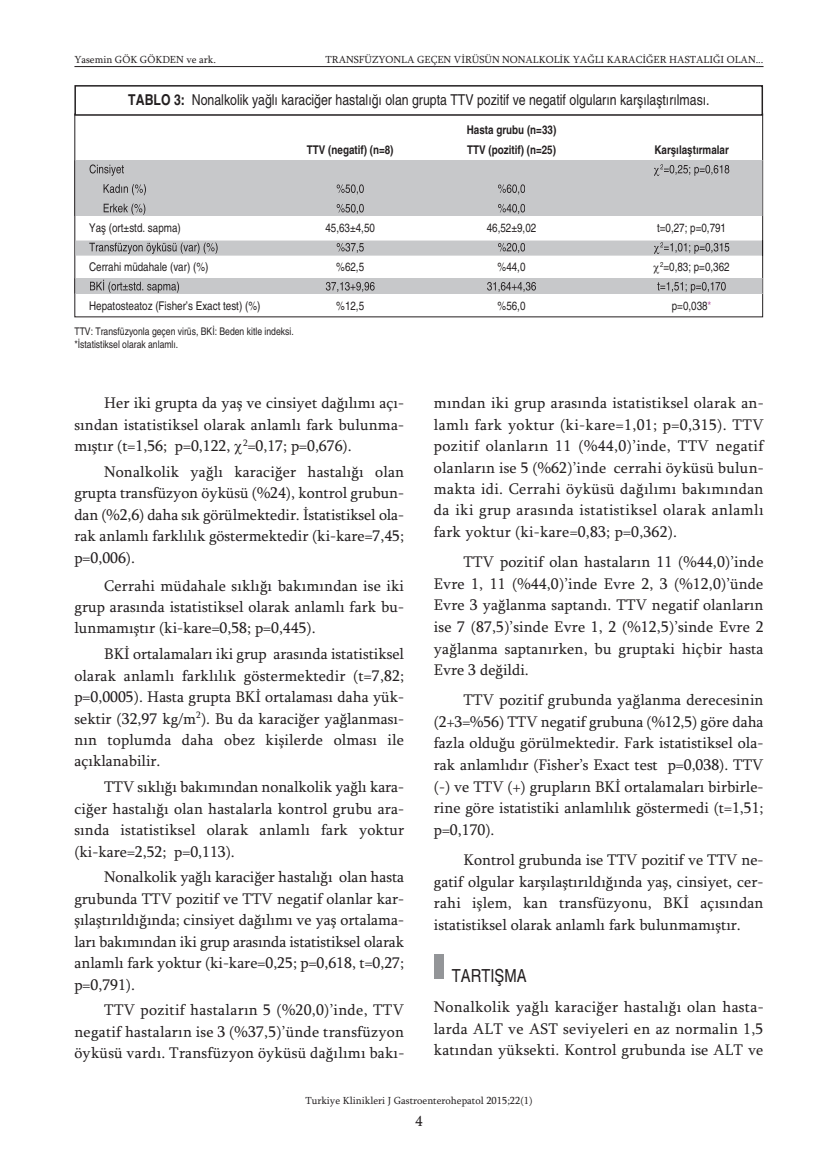
<style>
.page{position:relative;width:838px;height:1170px;background:#fff}
.page>*{position:absolute;margin:0;border:0;box-sizing:border-box;transform-origin:0 0}
.t1{font:condensed 18px "Helvetica";color:#231f20}
.t2{font:15.75px/21.5px "Sylfaen";letter-spacing:.01em;color:#231f20;text-align:justify}
.t3{font:condensed 15px "Helvetica";color:#231f20}
.t4{font:15px "Sylfaen";color:#231f20}
.t5{font:condensed 12px "Helvetica";color:#231f20}
.t6{font:700 condensed 12px "Helvetica";color:#231f20}
.t7{font:10.5px "Sylfaen";color:#231f20}
.t8{font:condensed 10.5px/12.6px "Helvetica";color:#231f20}
.s1{font-weight:700}
.s2{color:#b658a2}
</style>
<div class="page">
<div style="left:434px;top:953px;width:9px;height:25px;background:#939598"></div>
<hr style="left:74px;top:66px;width:689px;height:1px;background:#231f20">
<div style="left:74px;top:85px;width:689px;height:31px;border:2px solid #231f20"></div>
<div style="left:75px;top:160px;width:687px;height:56px;background:#c7c8ca"></div>
<hr style="left:74px;top:160px;width:1px;height:56px;background:#231f20">
<hr style="left:75px;top:160px;width:1px;height:56px;background:#231f20">
<hr style="left:762px;top:160px;width:1px;height:56px;background:#231f20">
<svg style="left:90px;top:164px;width:34px;height:12px"></svg>
<svg style="left:104px;top:184px;width:260px;height:11px"></svg>
<svg style="left:104px;top:203px;width:402px;height:12px"></svg>
<div style="left:75px;top:278px;width:687px;height:15px;background:#c7c8ca"></div>
<svg style="left:74px;top:278px;width:2px;height:15px"></svg>
<svg style="left:762px;top:278px;width:1px;height:15px"></svg>
<svg style="left:90px;top:280px;width:67px;height:13px"></svg>
<svg style="left:654px;top:164px;width:75px;height:12px"></svg>
<svg style="left:75px;top:240px;width:688px;height:15px;background:#bfc0c2"></svg>
<p class="t7" style="left:74px;top:53px;width:143px">Yasemin GÖK GÖKDEN ve ark.</p>
<p class="t7" style="left:325px;top:53px;width:439px">TRANSFÜZYONLA GEÇEN VİRÜSÜN NONALKOLİK YAĞLI KARACİĞER HASTALIĞI OLAN...</p>
<p class="t3" style="left:128px;top:91px;width:583px"><span class="s1">TABLO 3:</span> Nonalkolik yağlı karaciğer hastalığı olan grupta TTV pozitif ve negatif olguların karşılaştırılması.</p>
<p class="t6" style="left:467px;top:123px;width:91px">Hasta grubu (n=33)</p>
<p class="t6" style="left:307px;top:143px;width:88px">TTV (negatif) (n=8)</p>
<p class="t6" style="left:467px;top:143px;width:90px">TTV (pozitif) (n=25)</p>
<p class="t6" style="left:654px;top:143px;width:76px">Karşılaştırmalar</p>
<p class="t5" style="left:89px;top:221px;width:93px">Yaş (ort±std. sapma)</p>
<p class="t5" style="left:325px;top:221px;width:51px">45,63±4,50</p>
<p class="t5" style="left:487px;top:221px;width:51px">46,52±9,02</p>
<p class="t5" style="left:657px;top:221px;width:70px">t=0,27; p=0,791</p>
<p class="t5" style="left:89px;top:260px;width:121px">Cerrahi müdahale (var) (%)</p>
<p class="t5" style="left:336px;top:260px;width:29px">%62,5</p>
<p class="t5" style="left:497px;top:260px;width:29px">%44,0</p>
<p class="t5" style="left:660px;top:260px;width:71px"><sup>2</sup>=0,83; p=0,362</p>
<p class="t5" style="left:89px;top:299px;width:173px">Hepatosteatoz (Fisher’s Exact test) (%)</p>
<p class="t5" style="left:336px;top:299px;width:29px">%12,5</p>
<p class="t5" style="left:497px;top:299px;width:29px">%56,0</p>
<p class="t5" style="left:672px;top:299px;width:41px">p=0,038<span class="s2">*</span></p>
<p class="t8" style="left:74px;top:325px;width:221px">TTV: Transfüzyonla geçen virüs, BKİ: Beden kitle indeksi. *İstatistiksel olarak anlamlı.</p>
<p class="t2" style="left:74px;top:392px;width:331px;text-indent:30px">Her iki grupta da yaş ve cinsiyet dağılımı açı&shy;sından istatistiksel olarak anlamlı fark bulunma&shy;mıştır (t=1,56; p=0,122, <sup>2</sup>=0,17; p=0,676).</p>
<p class="t2" style="left:74px;top:460px;width:331px;text-indent:30px">Nonalkolik yağlı karaciğer hastalığı olan grupta transfüzyon öyküsü (%24), kontrol grubun&shy;dan (%2,6) daha sık görülmektedir. İstatistiksel ola&shy;rak anlamlı farklılık göstermektedir (ki-kare=7,45; p=0,006).</p>
<p class="t2" style="left:74px;top:574px;width:331px;text-indent:30px">Cerrahi müdahale sıklığı bakımından ise iki grup arasında istatistiksel olarak anlamlı fark bu&shy;lunmamıştır (ki-kare=0,58; p=0,445).</p>
<p class="t2" style="left:74px;top:643px;width:331px;text-indent:30px">BKİ ortalamaları iki grup arasında istatistiksel olarak anlamlı farklılık göstermektedir (t=7,82; p=0,0005). Hasta grupta BKİ ortalaması daha yük&shy;sektir (32,97 kg/m<sup>2</sup>). Bu da karaciğer yağlanması&shy;nın toplumda daha obez kişilerde olması ile açıklanabilir.</p>
<p class="t2" style="left:74px;top:776px;width:331px;text-indent:30px">TTV sıklığı bakımından nonalkolik yağlı kara&shy;ciğer hastalığı olan hastalarla kontrol grubu ara&shy;sında istatistiksel olarak anlamlı fark yoktur (ki-kare=2,52; p=0,113).</p>
<p class="t2" style="left:74px;top:866px;width:331px;text-indent:30px">Nonalkolik yağlı karaciğer hastalığı olan hasta grubunda TTV pozitif ve TTV negatif olanlar kar&shy;şılaştırıldığında; cinsiyet dağılımı ve yaş ortalama&shy;ları bakımından iki grup arasında istatistiksel olarak anlamlı fark yoktur (ki-kare=0,25; p=0,618, t=0,27; p=0,791).</p>
<p class="t2" style="left:74px;top:999px;width:331px;text-indent:30px">TTV pozitif hastaların 5 (%20,0)’inde, TTV negatif hastaların ise 3 (%37,5)’ünde transfüzyon öyküsü vardı. Transfüzyon öyküsü dağılımı bakı-</p>
<p class="t2" style="left:434px;top:392px;width:331px">mından iki grup arasında istatistiksel olarak an&shy;lamlı fark yoktur (ki-kare=1,01; p=0,315). TTV pozitif olanların 11 (%44,0)’inde, TTV negatif olanların ise 5 (%62)’inde cerrahi öyküsü bulun&shy;makta idi. Cerrahi öyküsü dağılımı bakımından da iki grup arasında istatistiksel olarak anlamlı fark yoktur (ki-kare=0,83; p=0,362).</p>
<p class="t2" style="left:434px;top:550px;width:331px;text-indent:30px">TTV pozitif olan hastaların 11 (%44,0)’inde Evre 1, 11 (%44,0)’inde Evre 2, 3 (%12,0)’ünde Evre 3 yağlanma saptandı. TTV negatif olanların ise 7 (87,5)’sinde Evre 1, 2 (%12,5)’sinde Evre 2 yağlanma saptanırken, bu gruptaki hiçbir hasta Evre 3 değildi.</p>
<p class="t2" style="left:434px;top:689px;width:331px;text-indent:30px">TTV pozitif grubunda yağlanma derecesinin (2+3=%56) TTV negatif grubuna (%12,5) göre daha fazla olduğu görülmektedir. Fark istatistiksel ola&shy;rak anlamlıdır (Fisher’s Exact test p=0,038). TTV (-) ve TTV (+) grupların BKİ ortalamaları birbirle&shy;rine göre istatistiki anlamlılık göstermedi (t=1,51; p=0,170).</p>
<p class="t2" style="left:434px;top:848px;width:331px;text-indent:30px">Kontrol grubunda ise TTV pozitif ve TTV ne&shy;gatif olgular karşılaştırıldığında yaş, cinsiyet, cer&shy;rahi işlem, kan transfüzyonu, BKİ açısından istatistiksel olarak anlamlı fark bulunmamıştır.</p>
<p class="t1" style="left:452px;top:965px;width:76px">TARTIŞMA</p>
<p class="t2" style="left:434px;top:995px;width:331px">Nonalkolik yağlı karaciğer hastalığı olan hasta&shy;larda ALT ve AST seviyeleri en az normalin 1,5 katından yüksekti. Kontrol grubunda ise ALT ve</p>
<p class="t7" style="left:305px;top:1094px;width:229px">Turkiye Klinikleri J Gastroenterohepatol 2015;22(1)</p>
<p class="t4" style="left:415px;top:1112px;width:9px">4</p>
</div>
